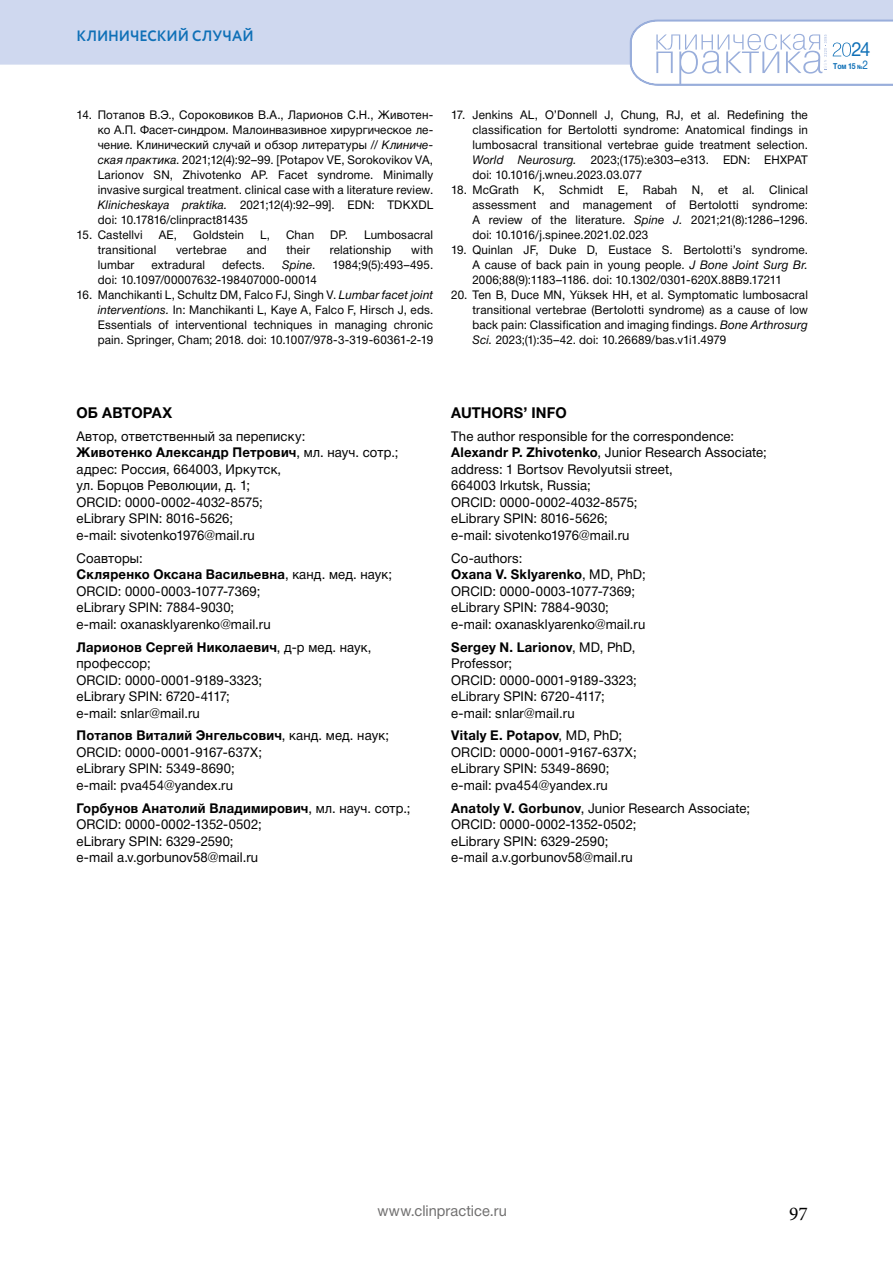
<style>
.page{position:relative;width:893px;height:1263px;background:#fff}
.page>*{position:absolute;margin:0;border:0;box-sizing:border-box;transform-origin:0 0}
.t1{font:19.5px "Minion Pro";color:#000}
.t2{font:19.5px "Helvetica Neue Cyr";color:#0f70b7;scale:.95 1}
.t3{font:15px "Helvetica Neue Cyr";letter-spacing:.005em;color:#706f6f}
.t4{font:700 15px "Circe";letter-spacing:.005em;color:#0f70b7;scale:.95 1}
._11_Author_INFO{font:700 15px "Helvetica Neue Cyr";letter-spacing:.01em;color:#000}
.Header_01{font:700 15px "Helvetica Neue Cyr";color:#000}
._11_Author_INFO-2{font:13.5px/16.5px "Helvetica Neue Cyr";letter-spacing:.01em;color:#000}
.t5{font:12px/15px "Helvetica Neue Cyr";letter-spacing:.01em;color:#000;text-align:justify}
.t6{font:italic 12px "Helvetica Neue Cyr";letter-spacing:.015em;color:#000}
.t7{font:700 8.25px "Helvetica Neue Cyr";color:#0f70b7;scale:.85 1}
.s1{font-style:italic}
.s2{font-style:normal}
.s3{font-family:"Myriad Pro"}
.s4{font-weight:700}
.s5{font-size:6px}
.s6{font-weight:400;font-size:12px}
</style>
<div class="page">
<div style="left:0;top:0;width:893px;height:65px;background:#cfd8ef"></div>
<svg style="left:629px;top:19px;width:264px;height:67px"></svg>
<p class="t4" style="left:77px;top:26px;width:188px">КЛИНИЧЕСКИЙ СЛУЧАЙ</p>
<p class="t5" style="left:98px;top:108px;width:337px;text-indent:-21px">14. Потапов В.Э., Сороковиков В.А., Ларионов С.Н., Животен&shy;ко А.П. Фасет-синдром. Малоинвазивное хирургическое ле&shy;чение. Клинический случай и обзор литературы // <span class="s1">Клиниче&shy;ская практика</span>. 2021;12(4):92–99. [Potapov VE, Sorokovikov VA, Larionov SN, Zhivotenko AP. Facet syndrome. Minimally invasive surgical treatment. clinical case with a literature review.<br><span class="s1">Klinicheskaya praktika.</span> 2021;12(4):92–99]. EDN: TDKXDL doi: 10.17816/clinpract81435</p>
<p class="t5" style="left:77px;top:228px;width:68px">15. Castellvi</p>
<p class="t5" style="left:159px;top:228px;width:20px">AE,</p>
<p class="t5" style="left:193px;top:228px;width:52px">Goldstein</p>
<p class="t5" style="left:260px;top:228px;width:12px">L,</p>
<p class="t5" style="left:286px;top:228px;width:29px">Сhan</p>
<p class="t5" style="left:330px;top:228px;width:105px">DP. Lumbosacral</p>
<p class="t5" style="left:98px;top:243px;width:60px">transitional</p>
<p class="t5" style="left:176px;top:243px;width:52px">vertebrae</p>
<p class="t5" style="left:247px;top:243px;width:21px">and</p>
<p class="t5" style="left:286px;top:243px;width:25px">their</p>
<p class="t5" style="left:330px;top:243px;width:63px">relationship</p>
<p class="t5" style="left:411px;top:243px;width:23px">with</p>
<p class="t5" style="left:98px;top:258px;width:38px">lumbar</p>
<p class="t5" style="left:152px;top:258px;width:55px">extradural</p>
<p class="t5" style="left:222px;top:258px;width:44px">defects.</p>
<p class="t6" style="left:282px;top:258px;width:35px">Spine<span class="s2">.</span></p>
<p class="t5" style="left:332px;top:258px;width:102px">1984;9(5):493–495.</p>
<p class="t5" style="left:98px;top:273px;width:221px">doi: 10.1097/00007632-198407000-00014</p>
<p class="t5" style="left:98px;top:288px;width:337px;text-indent:-21px">16. Manchikanti L, Schultz DM, Falco FJ, Singh V. <span class="s1">Lumbar facet joint interventions.</span> In: Manchikanti L, Kaye A, Falco F, Hirsch J, eds.<br>Essentials of interventional techniques in managing chronic pain. Springer, Cham; 2018. doi: 10.1007/978-3-319-60361-2-19</p>
<p class="t5" style="left:472px;top:108px;width:337px;text-indent:-21px">17. Jenkins AL, O’Donnell J, Chung, RJ, et al. Redefining the classification for Bertolotti syndrome: Anatomical findings in lumbosacral transitional vertebrae guide treatment selection.<br><span class="s1">World Neurosurg.</span> 2023;(175):e303–e313. EDN: EHXPAT doi: 10.1016/j.wneu.2023.03.077</p>
<p class="t5" style="left:472px;top:183px;width:337px;text-indent:-21px">18. McGrath K, Schmidt E, Rabah N, et al. Clinical assessment and management of Bertolotti syndrome:<br>A review of the literature. <span class="s1">Spine J.</span> 2021;21(8):1286–1296. doi: 10.1016/j.spinee.2021.02.023</p>
<p class="t5" style="left:472px;top:243px;width:337px;text-indent:-21px">19. Quinlan JF, Duke D, Eustace S. Bertolotti’s syndrome.<br>A cause of back pain in young people. <span class="s1">J Bone Joint Surg Br.<br></span>2006;88(9):1183–1186. doi: 10.1302/0301-620X.88B9.17211</p>
<p class="t5" style="left:472px;top:288px;width:337px;text-indent:-21px">20. Ten B, Duce MN, Y<span class="s3">ü</span>ksek HH, et al. Symptomatic lumbosacral transitional vertebrae (Bertolotti syndrome) as a cause of low back pain: Classification and imaging findings. <span class="s1">Bone Arthrosurg Sci.</span> 2023;(1):35–42. doi: 10.26689/bas.v1i1.4979</p>
<h3 class="Header_01" style="left:77px;top:404px;width:97px">ОБ АВТОРАХ</h3>
<p class="_11_Author_INFO-2" style="left:77px;top:428px;width:230px">Автор, ответственный за переписку:</p>
<p class="_11_Author_INFO-2" style="left:77px;top:444px;width:323px"><span class="s4">Животенко Александр Петрович</span>, мл. науч. сотр.; адрес: Россия, 664003, Иркутск,<br>ул. Борцов Революции, д. 1;<br>ORCID: 0000-0002-4032-8575;<br>eLibrary SPIN: 8016-5626;<br>e-mail: sivotenko1976@mail.ru</p>
<p class="_11_Author_INFO-2" style="left:77px;top:550px;width:68px">Соавторы:</p>
<p class="_11_Author_INFO-2" style="left:77px;top:566px;width:317px"><span class="s4">Скляренко Оксана Васильевна</span>, канд. мед. наук; ORCID: 0000-0003-1077-7369;<br>eLibrary SPIN: 7884-9030;<br>e-mail: oxanasklyarenko@mail.ru</p>
<p class="_11_Author_INFO-2" style="left:77px;top:639px;width:296px"><span class="s4">Ларионов Сергей Николаевич</span>, д-р мед. наук, профессор;<br>ORCID: 0000-0001-9189-3323;<br>eLibrary SPIN: 6720-4117;<br>e-mail: snlar@mail.ru</p>
<p class="_11_Author_INFO-2" style="left:77px;top:727px;width:314px"><span class="s4">Потапов Виталий Энгельсович</span>, канд. мед. наук; ORCID: 0000-0001-9167-637X;<br>eLibrary SPIN: 5349-8690;<br>e-mail: pva454@yandex.ru</p>
<p class="_11_Author_INFO-2" style="left:77px;top:800px;width:335px"><span class="s4">Горбунов Анатолий Владимирович</span>, мл. науч. сотр.; ORCID: 0000-0002-1352-0502;<br>eLibrary SPIN: 6329-2590;<br>e-mail a.v.gorbunov58@mail.ru</p>
<p class="_11_Author_INFO" style="left:451px;top:404px;width:117px">AUTHORS’ INFO</p>
<p class="_11_Author_INFO-2" style="left:451px;top:428px;width:317px">The author responsible for the correspondence:<br><span class="s4">Alexandr P. Zhivotenko</span>, Junior Research Associate; address: 1 Bortsov Revolyutsii street,<br>664003 Irkutsk, Russia;<br>ORCID: 0000-0002-4032-8575;<br>eLibrary SPIN: 8016-5626;<br>e-mail: sivotenko1976@mail.ru</p>
<p class="_11_Author_INFO-2" style="left:451px;top:550px;width:73px">Co-authors:</p>
<p class="_11_Author_INFO-2" style="left:451px;top:566px;width:196px"><span class="s4">Oxana V. Sklyarenko</span>, MD, PhD;<br>ORCID: 0000-0003-1077-7369; eLibrary SPIN: 7884-9030; e-mail: oxanasklyarenko@mail.ru</p>
<p class="_11_Author_INFO-2" style="left:451px;top:639px;width:187px"><span class="s4">Sergey N. Larionov</span>, MD, PhD,<br>Professor;<br>ORCID: 0000-0001-9189-3323; eLibrary SPIN: 6720-4117; e-mail: snlar@mail.ru</p>
<p class="_11_Author_INFO-2" style="left:451px;top:727px;width:187px"><span class="s4">Vitaly E. Potapov</span>, MD, PhD;<br>ORCID: 0000-0001-9167-637X; eLibrary SPIN: 5349-8690; e-mail: pva454@yandex.ru</p>
<p class="_11_Author_INFO-2" style="left:451px;top:800px;width:300px"><span class="s4">Anatoly V. Gorbunov</span>, Junior Research Associate; ORCID: 0000-0002-1352-0502;<br>eLibrary SPIN: 6329-2590;<br>e-mail a.v.gorbunov58@mail.ru</p>
<h1 class="t2" style="left:851px;top:39px;width:22px">24</h1>
<p class="t7" style="left:833px;top:61px;width:43px">Том 15 <span class="s5">№</span><span class="s6">2</span></p>
<p class="t3" style="left:377px;top:1203px;width:131px">www.clinpractice.ru</p>
<h1 class="t1" style="left:789px;top:1200px;width:20px">97</h1>
</div>
